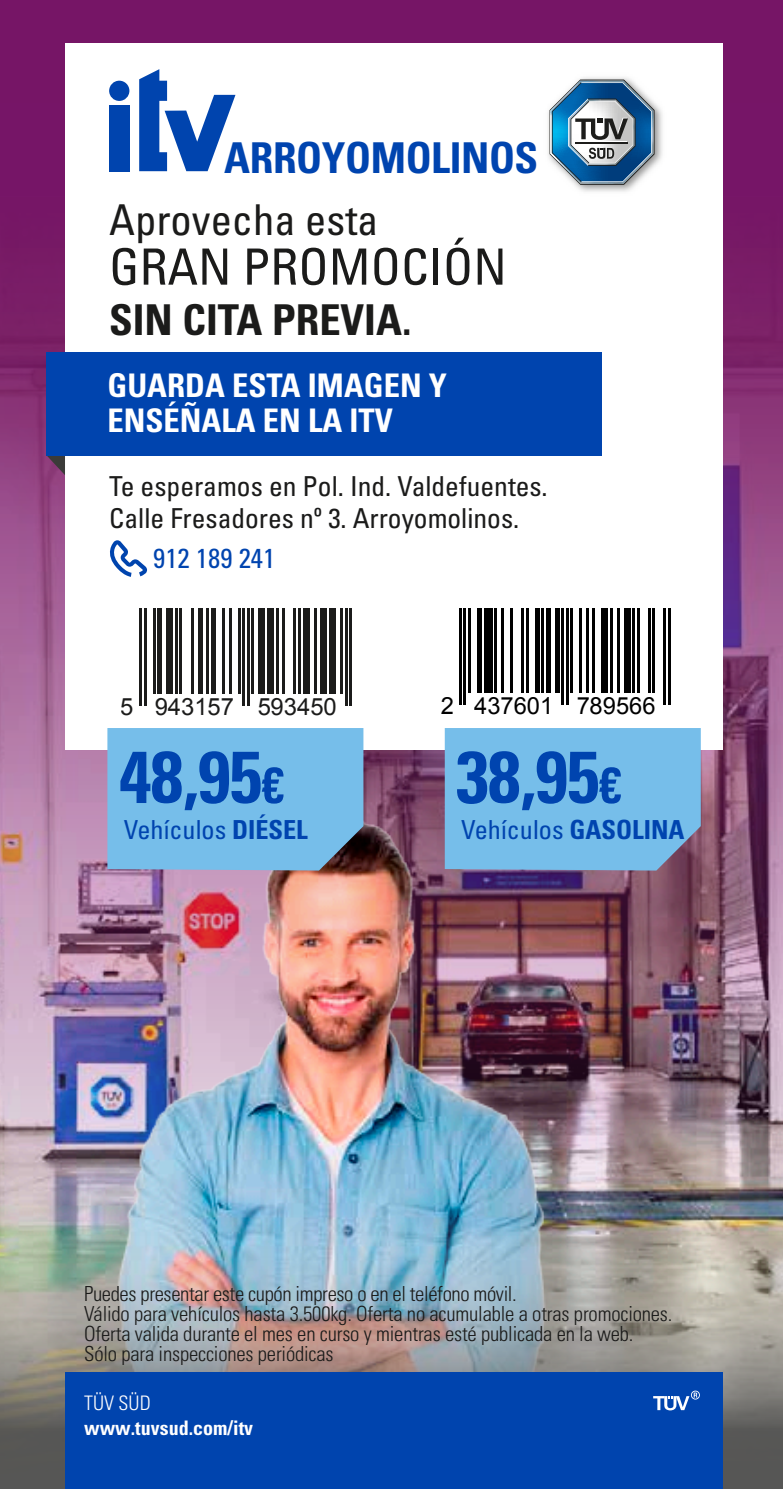
<style>
.page{position:relative;width:783px;height:1489px;background:#fff}
.page>*{position:absolute;margin:0;border:0;box-sizing:border-box;transform-origin:0 0}
.t1{font:73.25px "Univers LTCYR 67 Bold Cond";letter-spacing:-.01em;color:#0044af}
.t2{font:condensed 50px "Univers LTCYR 57";color:#1b1b1a}
.t3{font:42.5px "Univers LTCYR 67 Bold Cond";color:#1b1b1a}
.t4{font:condensed 42.5px "Univers LTCYR 57";color:#1b1b1a}
.t5{font:42.5px "Univers LTCYR 67 Bold Cond";letter-spacing:-.01em;color:#0044af}
.t6{font:32.5px/35px "Univers LTCYR 67 Bold Cond";color:#fff}
.t7{font:condensed 27.5px/32.5px "Univers LTCYR 57";color:#1b1b1a}
.t8{font:condensed 27.5px "Univers LTCYR 57";color:#0044af}
.t9{font:condensed 26.25px "Univers LTCYR 57";color:#0044af}
.t10{font:23.75px "Arial";color:#1b1b1a}
.t11{font:23.75px "Arial";color:#000}
.t12{font:20.75px/20px "Univers LTCYR 47 Light Cond";letter-spacing:-.01em;color:#1b1b1a}
.t13{font:20px "Univers LTCYR 67 Bold Cond";color:#fff}
.t14{font:20px "Univers LTCYR 47 Light Cond";color:#fff}
.s1{font-size:50.5px}
.s2{font-family:"Univers LTCYR 67 Bold Cond";font-stretch:normal}
</style>
<div class="page">
<img style="left:0;top:0;width:782px;height:1209px">
<div style="left:65px;top:43px;width:657px;height:706px;background:#fff"></div>
<img style="left:0;top:1209px;width:782px;height:279px">
<div style="left:109px;top:81px;width:20px;height:20px;background:#0044ae;border-radius:50%"></div>
<div style="left:109px;top:105px;width:20px;height:66px;background:#0044ae"></div>
<svg style="left:139px;top:69px;width:96px;height:102px"></svg>
<div style="left:107px;top:728px;width:256px;height:142px;background:#76beea"></div>
<svg style="left:46px;top:455px;width:19px;height:20px"></svg>
<div style="left:46px;top:352px;width:555px;height:103px;background:#0044ae"></div>
<div style="left:65px;top:1371px;width:657px;height:117px;background:#0044ae"></div>
<svg style="left:653px;top:1390px;width:46px;height:20px"></svg>
<img style="left:548px;top:77px;width:115px;height:115px">
<svg style="left:549px;top:80px;width:105px;height:105px"></svg>
<div style="left:444px;top:728px;width:256px;height:142px;background:#76beea"></div>
<svg style="left:110px;top:540px;width:37px;height:37px"></svg>
<hr style="left:140px;top:608px;width:2px;height:97px;background:#1b1b1a">
<hr style="left:144px;top:608px;width:2px;height:97px;background:#1b1b1a">
<hr style="left:153px;top:608px;width:2px;height:85px;background:#1b1b1a">
<div style="left:157px;top:608px;width:5px;height:85px;background:#1b1b1a"></div>
<div style="left:166px;top:608px;width:7px;height:85px;background:#1b1b1a"></div>
<hr style="left:175px;top:608px;width:3px;height:85px;background:#1b1b1a">
<hr style="left:180px;top:608px;width:2px;height:85px;background:#1b1b1a">
<hr style="left:191px;top:608px;width:2px;height:85px;background:#1b1b1a">
<hr style="left:198px;top:608px;width:4px;height:85px;background:#1b1b1a">
<hr style="left:207px;top:608px;width:2px;height:85px;background:#1b1b1a">
<hr style="left:211px;top:608px;width:4px;height:85px;background:#1b1b1a">
<hr style="left:222px;top:608px;width:2px;height:85px;background:#1b1b1a">
<hr style="left:229px;top:608px;width:2px;height:85px;background:#1b1b1a">
<hr style="left:238px;top:608px;width:2px;height:85px;background:#1b1b1a">
<hr style="left:242px;top:608px;width:2px;height:97px;background:#1b1b1a">
<hr style="left:247px;top:608px;width:2px;height:97px;background:#1b1b1a">
<hr style="left:251px;top:608px;width:2px;height:85px;background:#1b1b1a">
<div style="left:258px;top:608px;width:7px;height:85px;background:#1b1b1a"></div>
<div style="left:267px;top:608px;width:6px;height:85px;background:#1b1b1a"></div>
<hr style="left:276px;top:608px;width:2px;height:85px;background:#1b1b1a">
<hr style="left:282px;top:608px;width:3px;height:85px;background:#1b1b1a">
<hr style="left:294px;top:608px;width:2px;height:85px;background:#1b1b1a">
<hr style="left:298px;top:608px;width:2px;height:85px;background:#1b1b1a">
<div style="left:303px;top:608px;width:6px;height:85px;background:#1b1b1a"></div>
<hr style="left:314px;top:608px;width:2px;height:85px;background:#1b1b1a">
<div style="left:320px;top:608px;width:7px;height:85px;background:#1b1b1a"></div>
<div style="left:329px;top:608px;width:7px;height:85px;background:#1b1b1a"></div>
<hr style="left:340px;top:608px;width:3px;height:85px;background:#1b1b1a">
<hr style="left:345px;top:608px;width:2px;height:97px;background:#1b1b1a">
<hr style="left:349px;top:608px;width:3px;height:97px;background:#1b1b1a">
<hr style="left:459px;top:608px;width:2px;height:97px;background:#000">
<hr style="left:463px;top:608px;width:3px;height:97px;background:#000">
<hr style="left:468px;top:608px;width:2px;height:85px;background:#000">
<hr style="left:477px;top:608px;width:4px;height:85px;background:#000">
<div style="left:483px;top:608px;width:9px;height:85px;background:#000"></div>
<hr style="left:494px;top:608px;width:3px;height:85px;background:#000">
<hr style="left:501px;top:608px;width:2px;height:85px;background:#000">
<hr style="left:510px;top:608px;width:2px;height:85px;background:#000">
<hr style="left:521px;top:608px;width:2px;height:85px;background:#000">
<hr style="left:526px;top:608px;width:2px;height:85px;background:#000">
<div style="left:534px;top:608px;width:5px;height:85px;background:#000"></div>
<hr style="left:541px;top:608px;width:2px;height:85px;background:#000">
<div style="left:545px;top:608px;width:5px;height:85px;background:#000"></div>
<div style="left:554px;top:608px;width:5px;height:85px;background:#000"></div>
<hr style="left:561px;top:608px;width:2px;height:97px;background:#000">
<hr style="left:566px;top:608px;width:2px;height:97px;background:#000">
<hr style="left:570px;top:608px;width:2px;height:85px;background:#000">
<hr style="left:579px;top:608px;width:2px;height:85px;background:#000">
<hr style="left:586px;top:608px;width:2px;height:85px;background:#000">
<hr style="left:592px;top:608px;width:2px;height:85px;background:#000">
<div style="left:601px;top:608px;width:7px;height:85px;background:#000"></div>
<hr style="left:610px;top:608px;width:2px;height:85px;background:#000">
<hr style="left:617px;top:608px;width:2px;height:85px;background:#000">
<div style="left:623px;top:608px;width:7px;height:85px;background:#000"></div>
<hr style="left:632px;top:608px;width:2px;height:85px;background:#000">
<hr style="left:637px;top:608px;width:2px;height:85px;background:#000">
<hr style="left:648px;top:608px;width:2px;height:85px;background:#000">
<hr style="left:652px;top:608px;width:2px;height:85px;background:#000">
<hr style="left:663px;top:608px;width:3px;height:97px;background:#000">
<hr style="left:668px;top:608px;width:2px;height:97px;background:#000">
<h3 class="t5" style="left:224px;top:132px;width:315px">ARROYOMOLINOS</h3>
<h3 class="t4" style="left:109px;top:192px;width:271px">Aprovecha esta</h3>
<h2 class="t2" style="left:109px;top:235px;width:399px">GRAN PROMOCIÓN</h2>
<h3 class="t3" style="left:109px;top:293px;width:304px">SIN CITA PREVIA.</h3>
<h3 class="t6" style="left:107px;top:367px;width:341px">GUARDA ESTA IMAGEN Y<br>ENSÉÑALA EN LA ITV</h3>
<h3 class="t7" style="left:109px;top:469px;width:440px">Te esperamos en Pol. Ind. Valdefuentes.<br>Calle Fresadores nº 3. Arroyomolinos.</h3>
<h3 class="t8" style="left:153px;top:541px;width:124px">912 189 241</h3>
<p class="t10" style="left:121px;top:691px;width:217px">5 943157 593450</p>
<p class="t11" style="left:440px;top:690px;width:216px">2 437601 789566</p>
<h1 class="t1" style="left:119px;top:732px;width:167px">48,95<span class="s1">€</span></h1>
<p class="t9" style="left:124px;top:812px;width:185px">Vehículos <span class="s2">DIÉSEL</span></p>
<h1 class="t1" style="left:456px;top:732px;width:167px">38,95<span class="s1">€</span></h1>
<p class="t9" style="left:461px;top:812px;width:225px">Vehículos <span class="s2">GASOLINA</span></p>
<p class="t12" style="left:84px;top:1282px;width:589px">Puedes presentar este cupón impreso o en el teléfono móvil.<br>Válido para vehículos hasta 3.500kg. Oferta no acumulable a otras promociones.<br>Oferta valida durante el mes en curso y mientras esté publicada en la web.<br>Sólo para inspecciones periódicas</p>
<p class="t14" style="left:84px;top:1389px;width:68px">TÜV SÜD</p>
<p class="t13" style="left:84px;top:1415px;width:170px">www.tuvsud.com/itv</p>
</div>
